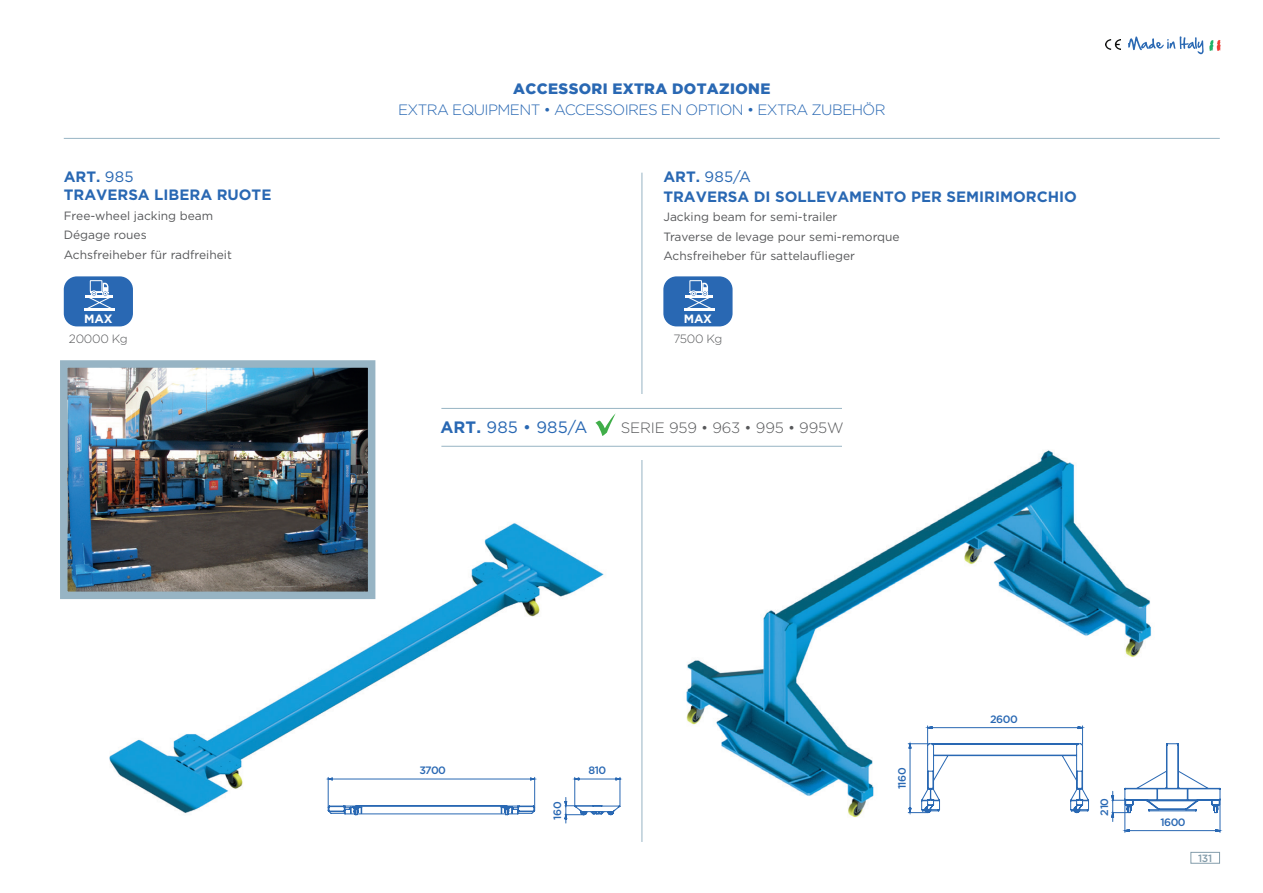
<style>
.page{position:relative;width:1263px;height:893px;background:#fff}
.page>*{position:absolute;margin:0;border:0;box-sizing:border-box;transform-origin:0 0}
.t1{font:16.5px "Gotham";letter-spacing:.01em;color:#2968b3}
.t2{font:700 15px/18px "Gotham";color:#2968b3}
.t3{font:300 15px "Gotham";letter-spacing:-.04em;color:#2968b3}
.t4{font:900 15px "Gotham";letter-spacing:.025em;color:#2968b3}
.t5{font:300 15px "Gotham";letter-spacing:-.01em;color:#57585a}
.t6{font:12px/19.5px "Gotham";color:#57585a}
.t7{font:300 12px "Gotham";letter-spacing:-.025em;color:#57585a}
.t8{font:700 12px "Gotham";letter-spacing:-.02em;color:#fff}
.t9{font:500 10.65px "Gotham";letter-spacing:-.05em;color:#2968b3}
.t10{font:500 10.5px "Gotham";color:#849dab}
.s1{font-weight:400}
.s2{font-weight:700}
</style>
<div class="page">
<svg style="left:1128px;top:36px;width:75px;height:18px"></svg>
<svg style="left:1209px;top:40px;width:12px;height:11px"></svg>
<img style="left:1106px;top:39px;width:14px;height:11px">
<div style="left:1191px;top:852px;width:29px;height:11px;background:#fff;border:1px solid #849dab"></div>
<img style="left:654px;top:445px;width:498px;height:388px">
<img style="left:109px;top:510px;width:495px;height:314px">
<hr style="left:64px;top:138px;width:1156px;height:1px;background:#97b4c4">
<div style="left:64px;top:276px;width:69px;height:50px;background:#2968b3;border-radius:13px"></div>
<hr style="left:84px;top:308px;width:31px;height:2px;background:#fff">
<div style="left:90px;top:280px;width:12px;height:12px;border:1px solid #fff"></div>
<svg style="left:85px;top:283px;width:28px;height:25px"></svg>
<hr style="left:642px;top:173px;width:1px;height:669px;background:#97b4c4">
<img style="left:69px;top:369px;width:297px;height:221px">
<div style="left:60px;top:360px;width:315px;height:239px;border:8px solid #97b4c4"></div>
<svg style="left:326px;top:777px;width:296px;height:46px"></svg>
<div style="left:407px;top:768px;width:52px;height:7px;background:#fff"></div>
<svg style="left:908px;top:726px;width:313px;height:106px"></svg>
<div style="left:663px;top:276px;width:69px;height:50px;background:#2968b3;border-radius:13px"></div>
<hr style="left:684px;top:308px;width:30px;height:2px;background:#fff">
<div style="left:689px;top:280px;width:13px;height:12px;border:1px solid #fff"></div>
<svg style="left:685px;top:283px;width:28px;height:25px"></svg>
<div style="left:979px;top:716px;width:51px;height:7px;background:#fff"></div>
<div style="left:1148px;top:819px;width:51px;height:8px;background:#fff"></div>
<div style="left:899px;top:752px;width:7px;height:52px;background:#fff"></div>
<div style="left:1101px;top:793px;width:8px;height:27px;background:#fff"></div>
<div style="left:630px;top:394px;width:24px;height:66px;background:#fff"></div>
<svg style="left:595px;top:413px;width:21px;height:23px"></svg>
<hr style="left:441px;top:446px;width:401px;height:1px;background:#97b4c4">
<hr style="left:441px;top:408px;width:401px;height:1px;background:#97b4c4">
<p class="t4" style="left:513px;top:80px;width:259px">ACCESSORI EXTRA DOTAZIONE</p>
<p class="t3" style="left:398px;top:102px;width:489px">EXTRA EQUIPMENT • ACCESSOIRES EN OPTION • EXTRA ZUBEHÖR</p>
<p class="t2" style="left:64px;top:167px;width:209px">Art. <span class="s1">985<br></span>TRAVERSA LIBERA RUOTE</p>
<p class="t6" style="left:64px;top:205px;width:170px">Free-wheel jacking beam<br>Dégage roues<br>Achsfreiheber für radfreiheit</p>
<p class="t2" style="left:663px;top:167px;width:415px;line-height:19.5px">Art. <span class="s1">985/A<br></span>TRAVERSA DI SOLLEVAMENTO PER SEMIRIMORCHIO</p>
<p class="t6" style="left:663px;top:207px;width:238px">Jacking beam for semi-trailer<br>Traverse de levage pour semi-remorque<br>Achsfreiheber für sattelauflieger</p>
<p class="t8" style="left:84px;top:312px;width:30px">MAX</p>
<p class="t8" style="left:684px;top:312px;width:30px">MAX</p>
<p class="t7" style="left:69px;top:333px;width:60px">20000 Kg</p>
<p class="t7" style="left:673px;top:333px;width:51px">7500 Kg</p>
<h1 class="t1" style="left:440px;top:417px;width:149px"><span class="s2">ART.</span> 985 • 985/A</h1>
<p class="t5" style="left:621px;top:419px;width:224px">SERIE 959 • 963 • 995 • 995W</p>
<p class="t9" style="left:990px;top:713px;width:29px">2600</p>
<p class="t9" style="left:419px;top:764px;width:28px">3700</p>
<p class="t9" style="left:589px;top:764px;width:19px">810</p>
<p class="t9" style="left:551px;top:820px;width:19px;rotate:-90deg">160</p>
<p class="t9" style="left:896px;top:789px;width:23px;rotate:-90deg">1160</p>
<p class="t9" style="left:1098px;top:815px;width:19px;rotate:-90deg">210</p>
<p class="t9" style="left:1160px;top:816px;width:27px">1600</p>
<p class="t10" style="left:1198px;top:852px;width:16px">131</p>
</div>
